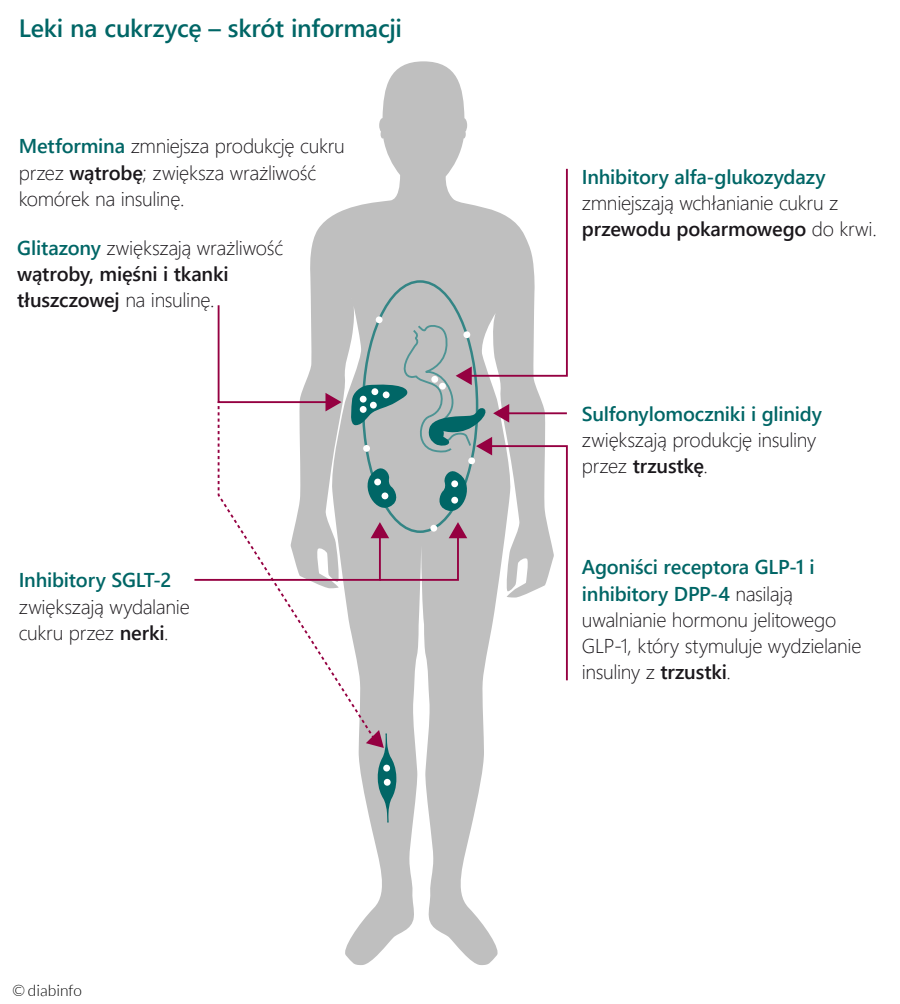
<style>
.page{position:relative;width:900px;height:1004px;background:#fff}
.page>*{position:absolute;margin:0;border:0;box-sizing:border-box;transform-origin:0 0}
.t1{font:600 25px "Segoe UI";letter-spacing:-.01em;color:#066}
.t2{font:300 20px/26.2px "Segoe UI";letter-spacing:-.015em;color:#1a171b}
.t3{font:600 20px/26.2px "Segoe UI";letter-spacing:-.01em;color:#1a171b}
.t4{font:600 20px "Segoe UI";letter-spacing:-.01em;color:#066}
.t5{font:300 15.62px "Lato";color:#000}
.s1{font-weight:600;color:#066}
.s2{font-weight:600}
.s3{color:#066}
.s4{font-weight:300}
</style>
<div class="page">
<svg style="left:345px;top:61px;width:153px;height:904px;fill:#bfbfbf"></svg>
<svg style="left:338px;top:682px;width:39px;height:59px"></svg>
<svg style="left:366px;top:730px;width:31px;height:92px;background:#8e9fa2"></svg>
<svg style="left:194px;top:167px;width:374px;height:515px"></svg>
<div style="left:463px;top:331px;width:7px;height:7px;background:#fff;border-radius:50%"></div>
<div style="left:468px;top:457px;width:7px;height:7px;background:#fff;border-radius:50%"></div>
<div style="left:451px;top:480px;width:7px;height:7px;background:#fff;border-radius:50%"></div>
<div style="left:451px;top:497px;width:7px;height:6px;background:#fff;border-radius:50%"></div>
<div style="left:430px;top:525px;width:7px;height:6px;background:#fff;border-radius:50%"></div>
<div style="left:382px;top:492px;width:6px;height:7px;background:#fff;border-radius:50%"></div>
<div style="left:374px;top:478px;width:7px;height:7px;background:#fff;border-radius:50%"></div>
<div style="left:363px;top:445px;width:7px;height:7px;background:#fff;border-radius:50%"></div>
<div style="left:360px;top:406px;width:7px;height:7px;background:#fff;border-radius:50%"></div>
<div style="left:360px;top:396px;width:7px;height:6px;background:#fff;border-radius:50%"></div>
<div style="left:370px;top:402px;width:7px;height:6px;background:#fff;border-radius:50%"></div>
<div style="left:371px;top:388px;width:7px;height:7px;background:#fff;border-radius:50%"></div>
<div style="left:383px;top:391px;width:7px;height:7px;background:#fff;border-radius:50%"></div>
<div style="left:431px;top:376px;width:7px;height:7px;background:#fff;border-radius:50%"></div>
<div style="left:439px;top:383px;width:7px;height:6px;background:#fff;border-radius:50%"></div>
<div style="left:376px;top:316px;width:7px;height:7px;background:#fff;border-radius:50%"></div>
<div style="left:383px;top:764px;width:7px;height:7px;background:#fff;border-radius:50%"></div>
<div style="left:384px;top:779px;width:7px;height:7px;background:#fff;border-radius:50%"></div>
<p class="t1" style="left:19px;top:5px;width:385px">Leki na cukrzycę – skrót informacji</p>
<p class="t2" style="left:19px;top:131px;width:328px"><span class="s1">Metformina</span> zmniejsza produkcję cukru przez <span class="s2">wątrobę</span>; zwiększa wrażliwość komórek na insulinę.</p>
<p class="t3" style="left:17px;top:233px;width:268px"><span class="s3">Glitazony</span> <span class="s4">zwiększają wrażliwość </span>wątroby, mięśni i tkanki tłuszczowej <span class="s4">na insulinę.</span></p>
<p class="t4" style="left:19px;top:561px;width:154px">Inhibitory SGLT-2</p>
<p class="t2" style="left:19px;top:591px;width:173px">zwiększają wydalanie cukru przez <span class="s2">nerki</span>.</p>
<p class="t5" style="left:12px;top:982px;width:71px">© diabinfo</p>
<p class="t4" style="left:582px;top:158px;width:245px">Inhibitory alfa-glukozydazy</p>
<p class="t2" style="left:582px;top:188px;width:296px">zmniejszają wchłanianie cukru z <span class="s2">przewodu pokarmowego</span> do krwi.</p>
<p class="t4" style="left:582px;top:395px;width:242px">Sulfonylomoczniki i glinidy</p>
<p class="t2" style="left:582px;top:425px;width:236px">zwiększają produkcję insuliny przez <span class="s2">trzustkę</span>.</p>
<p class="t2" style="left:582px;top:552px;width:281px"><span class="s1">Agoniści receptora GLP-1 i inhibitory DPP-4</span> nasilają uwalnianie hormonu jelitowego<br>GLP-1, który stymuluje wydzielanie insuliny z <span class="s2">trzustki</span>.</p>
</div>
